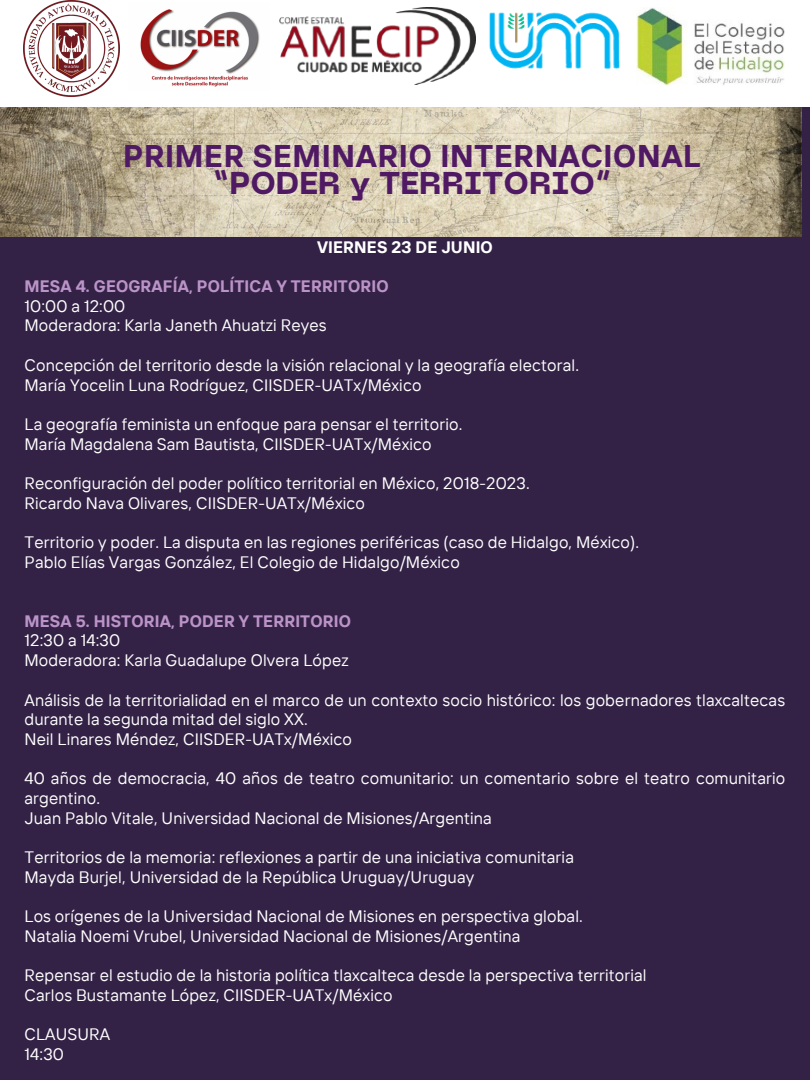
<style>
.page{position:relative;width:810px;height:1080px;background:#332246}
.page>*{position:absolute;margin:0;border:0;box-sizing:border-box;transform-origin:0 0}
.t1{font:700 31.25px "TT Interphases";letter-spacing:.025em;color:#4f1964}
.t2{font:800 31.25px "PP Neue Machina";color:#4f1964}
.t3{font:16.56px/19.7px "TT Interphases";letter-spacing:.01em;color:#fff}
.t4{font:700 16.56px "TT Interphases";letter-spacing:.01em;color:#bb93c8}
.t5{font:700 16.56px "TT Interphases";letter-spacing:.01em;color:#fff}
</style>
<div class="page">
<img style="left:0;top:107px;width:802px;height:130px">
<div style="left:0;top:0;width:810px;height:107px;background:#fff"></div>
<img style="left:279px;top:7px;width:196px;height:78px">
<img style="left:489px;top:12px;width:131px;height:57px">
<img style="left:636px;top:7px;width:149px;height:79px">
<img style="left:140px;top:9px;width:120px;height:78px">
<img style="left:24px;top:0;width:96px;height:96px">
<p class="t1" style="left:123px;top:135px;width:579px">PRIMER SEMINARIO INTERNACIONAL</p>
<p class="t2" style="left:213px;top:171px;width:400px">“PODER y TERRITORIO”</p>
<p class="t5" style="left:317px;top:236px;width:177px">VIERNES 23 DE JUNIO</p>
<p class="t4" style="left:25px;top:276px;width:366px">MESA 4. GEOGRAFÍA, POLÍTICA Y TERRITORIO</p>
<p class="t3" style="left:25px;top:296px;width:102px">10:00 a 12:00</p>
<p class="t3" style="left:25px;top:315px;width:304px">Moderadora: Karla Janeth Ahuatzi Reyes</p>
<p class="t3" style="left:25px;top:355px;width:556px">Concepción del territorio desde la visión relacional y la geografía electoral.</p>
<p class="t3" style="left:25px;top:374px;width:398px">María Yocelin Luna Rodríguez, CIISDER-UATx/México</p>
<p class="t3" style="left:25px;top:414px;width:440px">La geografía feminista un enfoque para pensar el territorio.</p>
<p class="t3" style="left:25px;top:434px;width:409px">María Magdalena Sam Bautista, CIISDER-UATx/México</p>
<p class="t3" style="left:25px;top:473px;width:507px">Reconfiguración del poder político territorial en México, 2018-2023.</p>
<p class="t3" style="left:25px;top:493px;width:342px">Ricardo Nava Olivares, CIISDER-UATx/México</p>
<p class="t3" style="left:25px;top:532px;width:616px">Territorio y poder. La disputa en las regiones periféricas (caso de Hidalgo, México).</p>
<p class="t3" style="left:25px;top:552px;width:437px">Pablo Elías Vargas González, El Colegio de Hidalgo/México</p>
<p class="t4" style="left:25px;top:610px;width:328px">MESA 5. HISTORIA, PODER Y TERRITORIO</p>
<p class="t3" style="left:25px;top:630px;width:97px">12:30 a 14:30</p>
<p class="t3" style="left:25px;top:650px;width:326px">Moderadora: Karla Guadalupe Olvera López</p>
<p class="t3" style="left:25px;top:689px;width:762px">Análisis de la territorialidad en el marco de un contexto socio histórico: los gobernadores tlaxcaltecas durante la segunda mitad del siglo XX.</p>
<p class="t3" style="left:25px;top:729px;width:329px">Neil Linares Méndez, CIISDER-UATx/México</p>
<p class="t3" style="left:25px;top:768px;width:762px">40 años de democracia, 40 años de teatro comunitario: un comentario sobre el teatro comunitario argentino.</p>
<p class="t3" style="left:25px;top:808px;width:469px">Juan Pablo Vitale, Universidad Nacional de Misiones/Argentina</p>
<p class="t3" style="left:25px;top:847px;width:551px">Territorios de la memoria: reflexiones a partir de una iniciativa comunitaria</p>
<p class="t3" style="left:25px;top:867px;width:451px">Mayda Burjel, Universidad de la República Uruguay/Uruguay</p>
<p class="t3" style="left:25px;top:906px;width:560px">Los orígenes de la Universidad Nacional de Misiones en perspectiva global.</p>
<p class="t3" style="left:25px;top:926px;width:498px">Natalia Noemi Vrubel, Universidad Nacional de Misiones/Argentina</p>
<p class="t3" style="left:25px;top:965px;width:624px">Repensar el estudio de la historia política tlaxcalteca desde la perspectiva territorial</p>
<p class="t3" style="left:25px;top:985px;width:369px">Carlos Bustamante López, CIISDER-UATx/México</p>
<p class="t3" style="left:25px;top:1024px;width:87px">CLAUSURA</p>
<p class="t3" style="left:25px;top:1044px;width:41px">14:30</p>
</div>
